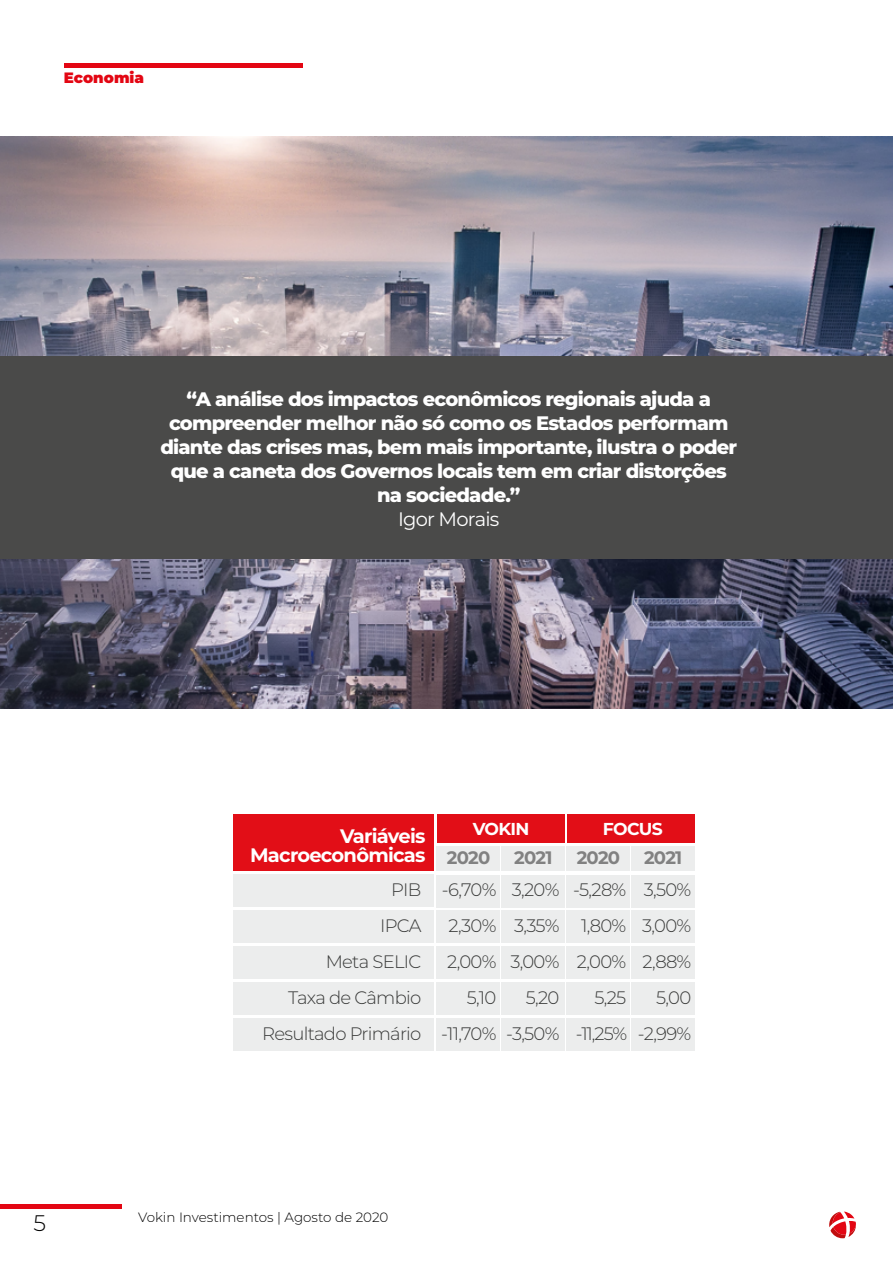
<style>
.page{position:relative;width:893px;height:1263px;background:#fff}
.page>*{position:absolute;margin:0;border:0;box-sizing:border-box;transform-origin:0 0}
.t1{font:300 22.5px "Montserrat";color:#000}
.t2{font:800 19.5px/24.2px "Montserrat";letter-spacing:-.04em;color:#fff;text-align:center}
.t3{font:700 19.5px/18.9px "Montserrat";letter-spacing:-.04em;color:#fff;text-align:right}
.t4{font:19.5px "Montserrat";letter-spacing:-.04em;color:#fff}
.t5{font:300 18px/35.8px "Montserrat";letter-spacing:-.04em;color:#383938}
.t6{font:700 18px "Montserrat";letter-spacing:-.04em;color:#818181}
.t7{font:700 17.25px "Montserrat";letter-spacing:-.04em;color:#fff}
.t8{font:900 15px "Montserrat";color:#e30613}
.t9{font:300 13.5px "Montserrat";color:#000}
</style>
<div class="page">
<div style="left:0;top:1204px;width:121px;height:5px;background:#e30613"></div>
<svg style="left:829px;top:1211px;width:27px;height:27px"></svg>
<img style="left:0;top:137px;width:893px;height:571px">
<hr style="left:65px;top:64px;width:238px;height:4px;background:#e30613">
<div style="left:0;top:356px;width:893px;height:202px;background:#4a4a49"></div>
<div style="left:437px;top:875px;width:63px;height:32px;background:#eceded"></div>
<div style="left:501px;top:875px;width:64px;height:32px;background:#eceded"></div>
<div style="left:567px;top:875px;width:63px;height:32px;background:#eceded"></div>
<div style="left:631px;top:875px;width:63px;height:32px;background:#eceded"></div>
<div style="left:233px;top:814px;width:201px;height:57px;background:#e20e17"></div>
<div style="left:437px;top:814px;width:128px;height:28px;background:#e20e17"></div>
<div style="left:567px;top:814px;width:128px;height:28px;background:#e20e17"></div>
<div style="left:437px;top:846px;width:63px;height:25px;background:#eceded"></div>
<div style="left:501px;top:846px;width:64px;height:25px;background:#eceded"></div>
<div style="left:233px;top:875px;width:201px;height:32px;background:#eceded"></div>
<div style="left:437px;top:911px;width:63px;height:32px;background:#eceded"></div>
<div style="left:501px;top:911px;width:64px;height:32px;background:#eceded"></div>
<div style="left:567px;top:911px;width:63px;height:32px;background:#eceded"></div>
<div style="left:631px;top:911px;width:63px;height:32px;background:#eceded"></div>
<div style="left:233px;top:911px;width:201px;height:32px;background:#eceded"></div>
<div style="left:437px;top:947px;width:63px;height:32px;background:#eceded"></div>
<div style="left:501px;top:947px;width:64px;height:32px;background:#eceded"></div>
<div style="left:567px;top:947px;width:63px;height:32px;background:#eceded"></div>
<div style="left:631px;top:947px;width:63px;height:32px;background:#eceded"></div>
<div style="left:233px;top:947px;width:201px;height:32px;background:#eceded"></div>
<div style="left:437px;top:982px;width:63px;height:33px;background:#eceded"></div>
<div style="left:501px;top:982px;width:64px;height:33px;background:#eceded"></div>
<div style="left:567px;top:982px;width:63px;height:33px;background:#eceded"></div>
<div style="left:631px;top:982px;width:63px;height:33px;background:#eceded"></div>
<div style="left:233px;top:982px;width:201px;height:33px;background:#eceded"></div>
<div style="left:437px;top:1018px;width:63px;height:33px;background:#eceded"></div>
<div style="left:501px;top:1018px;width:64px;height:33px;background:#eceded"></div>
<div style="left:567px;top:1018px;width:63px;height:33px;background:#eceded"></div>
<div style="left:631px;top:1018px;width:63px;height:33px;background:#eceded"></div>
<div style="left:233px;top:1018px;width:201px;height:32px;background:#eceded"></div>
<div style="left:567px;top:846px;width:63px;height:25px;background:#eceded"></div>
<div style="left:631px;top:846px;width:63px;height:25px;background:#eceded"></div>
<p class="t8" style="left:64px;top:66px;width:82px">Economia</p>
<p class="t2" style="left:160px;top:386px;width:578px">“A análise dos impactos econômicos regionais ajuda a compreender melhor não só como os Estados performam diante das crises mas, bem mais importante, ilustra o poder que a caneta dos Governos locais tem em criar distorções na sociedade.”</p>
<p class="t4" style="left:398px;top:506px;width:103px">Igor Morais</p>
<p class="t3" style="left:250px;top:825px;width:177px">Variáveis<br>Macroeconômicas</p>
<p class="t7" style="left:473px;top:816px;width:58px">VOKIN</p>
<p class="t7" style="left:603px;top:816px;width:61px">FOCUS</p>
<p class="t6" style="left:447px;top:844px;width:45px">2020</p>
<p class="t6" style="left:514px;top:844px;width:40px">2021</p>
<p class="t5" style="left:380px;top:871px;width:313px;text-indent:11px">PIB -6,70% 3,20% -5,28% 3,50%<br>IPCA</p>
<p class="t6" style="left:577px;top:844px;width:45px">2020</p>
<p class="t6" style="left:644px;top:844px;width:40px">2021</p>
<p class="t5" style="left:449px;top:907px;width:244px">2,30% 3,35% 1,80% 3,00%</p>
<p class="t5" style="left:326px;top:943px;width:97px">Meta SELIC</p>
<p class="t5" style="left:447px;top:943px;width:246px">2,00% 3,00% 2,00% 2,88%</p>
<p class="t5" style="left:288px;top:979px;width:135px">Taxa de Câmbio</p>
<p class="t5" style="left:467px;top:979px;width:31px">5,10</p>
<p class="t5" style="left:526px;top:979px;width:35px">5,20</p>
<p class="t5" style="left:594px;top:979px;width:33px">5,25</p>
<p class="t5" style="left:262px;top:979px;width:430px;text-align:right">5,00<br>Resultado Primário -11,70% -3,50% -11,25% -2,99%</p>
<p class="t1" style="left:33px;top:1207px;width:14px">5</p>
<p class="t9" style="left:138px;top:1208px;width:252px">Vokin Investimentos | Agosto de 2020</p>
</div>
